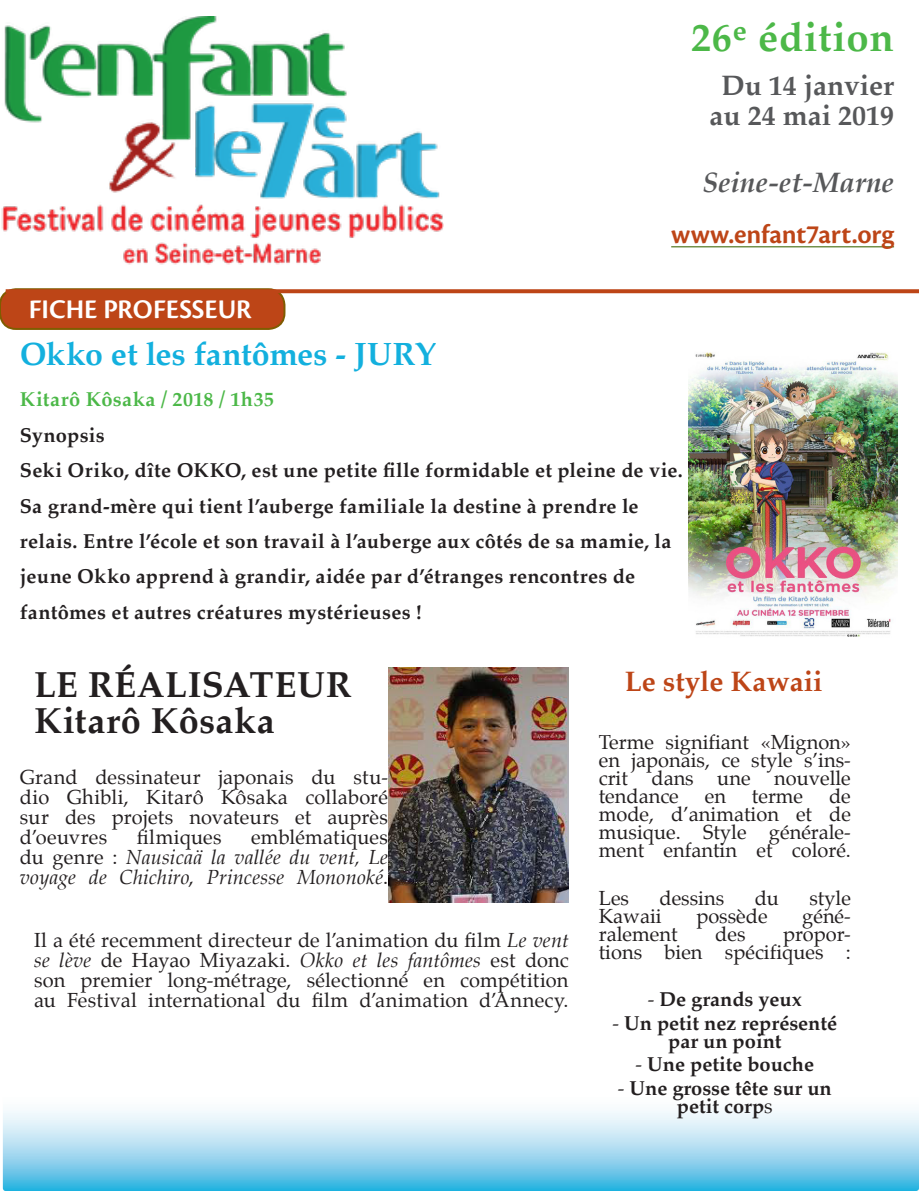
<style>
.page{position:relative;width:919px;height:1191px;background:#fff}
.page>*{position:absolute;margin:0;border:0;box-sizing:border-box;transform-origin:0 0}
.t1{font:700 40px "Palatino";letter-spacing:.02em;color:#4cb848}
.Texte_Film{font:700 36px "Palatino";letter-spacing:.01em;color:#231f20}
.Titre_film{font:700 32px "Palatino";letter-spacing:-.005em;color:#13b0de}
.t2{font:700 28px "Palatino";color:#57585a}
.t3{font:600 28px "Cronos Pro";letter-spacing:-.01em;color:#bd4517}
.t4{font:600 28px "Cronos Pro";color:#fff}
.t5{font:italic 700 28px "Palatino";color:#57585a}
.Tableau_FilmsJury{font:700 28px "Palatino";color:#bd4517}
.Texte_Film-2{font:20px/20px "Palatino";letter-spacing:.015em;color:#231f20;text-align:justify}
.Texte_Film-3{font:700 20px "Palatino";letter-spacing:.02em;color:#231f20}
.Tableau_FilmsJury-2{font:20px/18px "Palatino";color:#231f20;text-align:justify}
.Tableau_FilmsJury-3{font:700 20px/18px "Palatino";color:#231f20;text-align:center}
.Texte_Film-4{font:italic 20px/20px "Palatino";letter-spacing:.01em;color:#231f20;text-align:justify}
.Texte_Film-5{font:700 20px "Palatino";letter-spacing:.025em;color:#4cb848}
.s1{font-style:normal}
.s2{font-style:italic}
.s3{font-weight:400}
</style>
<div class="page">
<svg style="left:3px;top:1111px;width:915px;height:80px;background:#9fd9ef"></svg>
<img style="left:388px;top:668px;width:180px;height:234px">
<img style="left:688px;top:352px;width:209px;height:285px">
<div style="left:0;top:289px;width:284px;height:40px;background:#bd4517;border-radius:16px"></div>
<div style="left:0;top:288px;width:285px;height:42px;border:2px solid #7f5c00;border-radius:16px"></div>
<svg style="left:6px;top:289px;width:912px;height:4px;fill:#bd4517"></svg>
<hr style="left:671px;top:246px;width:223px;height:1px;background:#698a3f">
<img style="left:1px;top:16px;width:442px;height:249px">
<p class="t1" style="left:691px;top:3px;width:204px">26<sup>e</sup> édition</p>
<p class="t2" style="left:721px;top:61px;width:174px">Du 14 janvier</p>
<p class="t2" style="left:709px;top:91px;width:186px">au 24 mai 2019</p>
<p class="t5" style="left:702px;top:160px;width:193px">Seine-et-Marne</p>
<p class="t4" style="left:29px;top:293px;width:224px">FICHE PROFESSEUR</p>
<p class="t3" style="left:671px;top:218px;width:224px">www.enfant7art.org</p>
<p class="Titre_film" style="left:20px;top:327px;width:417px">Okko et les fantômes - JURY</p>
<p class="Texte_Film-5" style="left:20px;top:382px;width:256px">Kitarô Kôsaka / 2018 / 1h35</p>
<p class="Texte_Film-3" style="left:20px;top:418px;width:86px">Synopsis</p>
<p class="Texte_Film-3" style="left:20px;top:453px;width:664px">Seki Oriko, dîte OKKO, est une petite fille formidable et pleine de vie.</p>
<p class="Texte_Film-3" style="left:20px;top:488px;width:620px">Sa grand-mère qui tient l’auberge familiale la destine à prendre le</p>
<p class="Texte_Film-3" style="left:20px;top:524px;width:653px">relais. Entre l’école et son travail à l’auberge aux côtés de sa mamie, la</p>
<p class="Texte_Film-3" style="left:20px;top:559px;width:616px">jeune Okko apprend à grandir, aidée par d’étranges rencontres de</p>
<p class="Texte_Film-3" style="left:20px;top:594px;width:403px">fantômes et autres créatures mystérieuses !</p>
<p class="Texte_Film" style="left:34px;top:654px;width:319px">LE RÉALISATEUR</p>
<p class="Texte_Film" style="left:34px;top:690px;width:242px">Kitarô Kôsaka</p>
<p class="Texte_Film-2" style="left:20px;top:767px;width:370px">Grand dessinateur japonais du stu&shy;dio Ghibli, Kitarô Kôsaka collaboré sur des projets novateurs et auprès d’oeuvres</p>
<p class="Texte_Film-4" style="left:20px;top:827px;width:370px;text-indent:231px"><span class="s1">emblématiques du genre :</span> Nausicaä la vallée du vent, Le voyage de Chichiro<span class="s1">,</span> Princesse Mononoké<span class="s1">.</span></p>
<p class="Texte_Film-2" style="left:137px;top:827px;width:86px">filmiques</p>
<p class="Texte_Film-2" style="left:34px;top:930px;width:536px">Il a été recemment directeur de l’animation du film <span class="s2">Le vent se lève</span> de Hayao Miyazaki. <span class="s2">Okko et les fantômes</span> est donc son premier long-métrage, sélectionné en compétition au Festival international du film d’animation d’Annecy.</p>
<p class="Tableau_FilmsJury" style="left:624px;top:657px;width:199px">Le style Kawaii</p>
<p class="Tableau_FilmsJury-2" style="left:598px;top:733px;width:253px">Terme signifiant «Mignon» en japonais, ce style s’ins&shy;crit dans une nouvelle tendance</p>
<p class="Tableau_FilmsJury-2" style="left:598px;top:787px;width:253px;text-indent:230px">de mode, d’animation et de musique. Style générale&shy;ment enfantin et coloré.</p>
<p class="Tableau_FilmsJury-2" style="left:598px;top:888px;width:32px">Les</p>
<p class="Tableau_FilmsJury-2" style="left:659px;top:888px;width:66px">dessins</p>
<p class="Tableau_FilmsJury-2" style="left:754px;top:888px;width:26px">du</p>
<p class="Tableau_FilmsJury-2" style="left:809px;top:888px;width:43px">style</p>
<p class="Tableau_FilmsJury-2" style="left:598px;top:906px;width:64px">Kawaii</p>
<p class="Tableau_FilmsJury-2" style="left:696px;top:906px;width:73px">possède</p>
<p class="Tableau_FilmsJury-2" style="left:802px;top:906px;width:50px">géné-</p>
<p class="Tableau_FilmsJury-2" style="left:598px;top:924px;width:80px">ralement</p>
<p class="Tableau_FilmsJury-2" style="left:715px;top:924px;width:32px">des</p>
<p class="Tableau_FilmsJury-2" style="left:704px;top:787px;width:23px">en</p>
<p class="Tableau_FilmsJury-2" style="left:751px;top:787px;width:53px">terme</p>
<p class="Tableau_FilmsJury-2" style="left:598px;top:924px;width:253px;text-align:right">propor-<br>tions bien spécifiques :</p>
<p class="Tableau_FilmsJury-3" style="left:647px;top:989px;width:155px"><span class="s3">-</span> De grands yeux</p>
<p class="Tableau_FilmsJury-3" style="left:612px;top:1013px;width:226px"><span class="s3">-</span> Un petit nez représenté par un point</p>
<p class="Tableau_FilmsJury-3" style="left:635px;top:1055px;width:180px"><span class="s3">-</span> Une petite bouche</p>
<p class="Tableau_FilmsJury-3" style="left:617px;top:1078px;width:215px"><span class="s3">-</span> Une grosse tête sur un petit corp<span class="s3">s</span></p>
</div>
